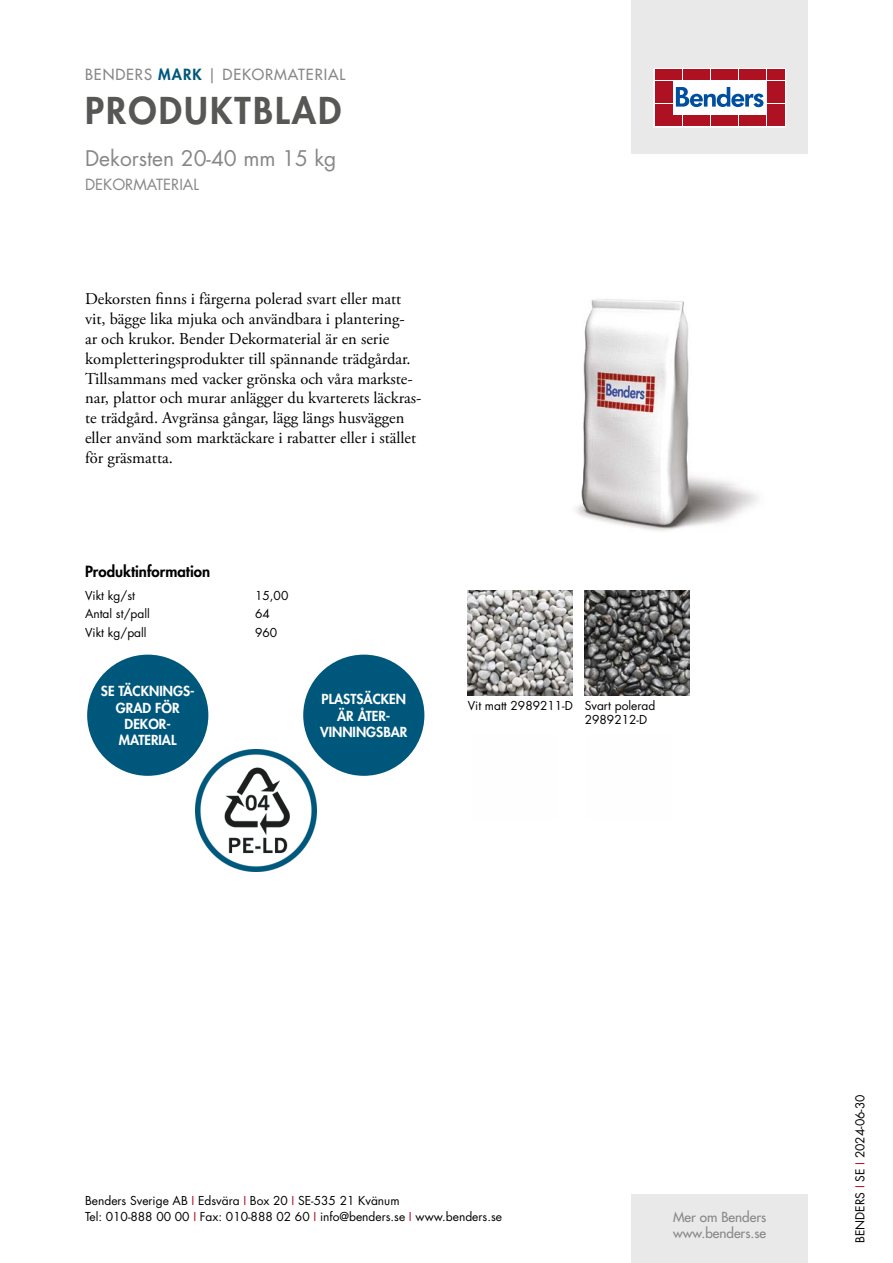
<style>
.page{position:relative;width:893px;height:1263px;background:#fff}
.page>*{position:absolute;margin:0;border:0;box-sizing:border-box;transform-origin:0 0}
.t1{font:800 36px "Futura Std";letter-spacing:.06em;color:#575756}
.t2{font:21px "Futura Std";color:#878787}
.t3{font:16.5px/19.8px "Adobe Garamond Pro";color:#000}
.t4{font:500 15px "Futura Std";letter-spacing:.06em;color:#878787}
.t5{font:800 15px "Futura Std";color:#000}
.t6{font:15px "Futura Std";color:#878787}
.t7{font:800 13.5px/16.2px "Futura Std";color:#fff;text-align:center}
.t8{font:500 13.5px/16.2px "Futura Std";color:#878787}
.t9{font:12px/16.5px "Futura Std";color:#000}
.s1{font-weight:800;color:#00577c}
.s2{color:#ae1122}
</style>
<div class="page">
<div style="left:631px;top:0;width:177px;height:153px;background:#e9e9e9"></div>
<div style="left:631px;top:1195px;width:177px;height:68px;background:#e9e9e9"></div>
<svg style="left:656px;top:70px;width:128px;height:55px;background:#ebc5ca"></svg>
<div style="left:654px;top:68px;width:132px;height:59px;border:1px solid #fff"></div>
<div style="left:655px;top:70px;width:8px;height:10px;background:#ae1122"></div>
<div style="left:664px;top:70px;width:8px;height:10px;background:#ae1122"></div>
<div style="left:655px;top:81px;width:8px;height:10px;background:#ae1122"></div>
<div style="left:664px;top:81px;width:8px;height:10px;background:#ae1122"></div>
<div style="left:655px;top:93px;width:8px;height:10px;background:#ae1122"></div>
<div style="left:664px;top:93px;width:8px;height:10px;background:#ae1122"></div>
<div style="left:655px;top:104px;width:8px;height:11px;background:#ae1122"></div>
<div style="left:664px;top:104px;width:8px;height:11px;background:#ae1122"></div>
<div style="left:655px;top:116px;width:8px;height:10px;background:#ae1122"></div>
<div style="left:664px;top:116px;width:8px;height:10px;background:#ae1122"></div>
<div style="left:674px;top:70px;width:8px;height:10px;background:#ae1122"></div>
<div style="left:683px;top:70px;width:8px;height:10px;background:#ae1122"></div>
<div style="left:692px;top:70px;width:8px;height:10px;background:#ae1122"></div>
<div style="left:702px;top:70px;width:8px;height:10px;background:#ae1122"></div>
<div style="left:711px;top:70px;width:8px;height:10px;background:#ae1122"></div>
<div style="left:720px;top:70px;width:8px;height:10px;background:#ae1122"></div>
<div style="left:730px;top:70px;width:8px;height:10px;background:#ae1122"></div>
<div style="left:739px;top:70px;width:8px;height:10px;background:#ae1122"></div>
<div style="left:748px;top:70px;width:8px;height:10px;background:#ae1122"></div>
<div style="left:758px;top:70px;width:8px;height:10px;background:#ae1122"></div>
<div style="left:674px;top:116px;width:8px;height:10px;background:#ae1122"></div>
<div style="left:683px;top:116px;width:8px;height:10px;background:#ae1122"></div>
<div style="left:692px;top:116px;width:8px;height:10px;background:#ae1122"></div>
<div style="left:702px;top:116px;width:8px;height:10px;background:#ae1122"></div>
<div style="left:711px;top:116px;width:8px;height:10px;background:#ae1122"></div>
<div style="left:720px;top:116px;width:8px;height:10px;background:#ae1122"></div>
<div style="left:730px;top:116px;width:8px;height:10px;background:#ae1122"></div>
<div style="left:739px;top:116px;width:8px;height:10px;background:#ae1122"></div>
<div style="left:748px;top:116px;width:8px;height:10px;background:#ae1122"></div>
<div style="left:758px;top:116px;width:8px;height:10px;background:#ae1122"></div>
<div style="left:767px;top:70px;width:8px;height:10px;background:#ae1122"></div>
<div style="left:776px;top:70px;width:8px;height:10px;background:#ae1122"></div>
<div style="left:767px;top:81px;width:8px;height:10px;background:#ae1122"></div>
<div style="left:776px;top:81px;width:8px;height:10px;background:#ae1122"></div>
<div style="left:767px;top:93px;width:8px;height:10px;background:#ae1122"></div>
<div style="left:776px;top:93px;width:8px;height:10px;background:#ae1122"></div>
<div style="left:767px;top:104px;width:8px;height:11px;background:#ae1122"></div>
<div style="left:776px;top:104px;width:8px;height:11px;background:#ae1122"></div>
<div style="left:767px;top:116px;width:8px;height:10px;background:#ae1122"></div>
<div style="left:776px;top:116px;width:8px;height:10px;background:#ae1122"></div>
<svg style="left:676px;top:87px;width:87px;height:20px;background:#89add2"></svg>
<div style="left:303px;top:655px;width:121px;height:121px;background:#00577c;border-radius:50%"></div>
<div style="left:87px;top:655px;width:121px;height:121px;background:#00577c;border-radius:50%"></div>
<img style="left:196px;top:750px;width:121px;height:121px">
<img style="left:576px;top:299px;width:182px;height:233px">
<img style="left:468px;top:590px;width:105px;height:105px">
<img style="left:585px;top:590px;width:105px;height:105px">
<p class="t4" style="left:85px;top:65px;width:262px">BENDERS <span class="s1">MARK</span> | DEKORMATERIAL</p>
<h1 class="t1" style="left:85px;top:87px;width:258px">PRODUKTBLAD</h1>
<p class="t2" style="left:85px;top:144px;width:253px">Dekorsten 20-40 mm 15 kg</p>
<p class="t6" style="left:85px;top:175px;width:116px">DEKORMATERIAL</p>
<p class="t3" style="left:85px;top:290px;width:338px">Dekorsten finns i färgerna polerad svart eller matt vit, bägge lika mjuka och användbara i plantering-<br>ar och krukor. Bender Dekormaterial är en serie kompletteringsprodukter till spännande trädgårdar.<br>Tillsammans med vacker grönska och våra markste&shy;nar, plattor och murar anlägger du kvarterets läckras&shy;te trädgård. Avgränsa gångar, lägg längs husväggen eller använd som marktäckare i rabatter eller i stället för gräsmatta.</p>
<p class="t5" style="left:85px;top:562px;width:127px">Produktinformation</p>
<p class="t9" style="left:85px;top:587px;width:51px">Vikt kg/st</p>
<p class="t9" style="left:255px;top:587px;width:35px">15,00</p>
<p class="t9" style="left:85px;top:606px;width:66px">Antal st/pall</p>
<p class="t9" style="left:255px;top:606px;width:16px">64</p>
<p class="t9" style="left:85px;top:624px;width:63px">Vikt kg/pall</p>
<p class="t9" style="left:255px;top:624px;width:24px">960</p>
<p class="t7" style="left:101px;top:683px;width:95px">SE TÄCKNINGS-<br>GRAD FÖR<br>DEKOR-<br>MATERIAL</p>
<p class="t7" style="left:320px;top:691px;width:89px">PLASTSÄCKEN<br>ÄR ÅTER-<br>VINNINGSBAR</p>
<p class="t9" style="left:585px;top:698px;width:72px;line-height:14.4px;text-indent:-117px">Vit matt 2989211-D Svart polerad<br>2989212-D</p>
<p class="t9" style="left:85px;top:1192px;width:418px">Benders Sverige AB <span class="s2">I</span> Edsvära <span class="s2">I</span> Box 20 <span class="s2">I</span> SE-535 21 Kvänum<br>Tel: 010-888 00 00 <span class="s2">I</span> Fax: 010-888 02 60 <span class="s2">I</span> info@benders.se <span class="s2">I</span> www.benders.se</p>
<p class="t8" style="left:673px;top:1209px;width:95px">Mer om Benders www.benders.se</p>
<p class="t9" style="left:852px;top:1243px;width:150px;rotate:-90deg">BENDERS <span class="s2">I</span> SE <span class="s2">I</span> 2024-06-30</p>
</div>
